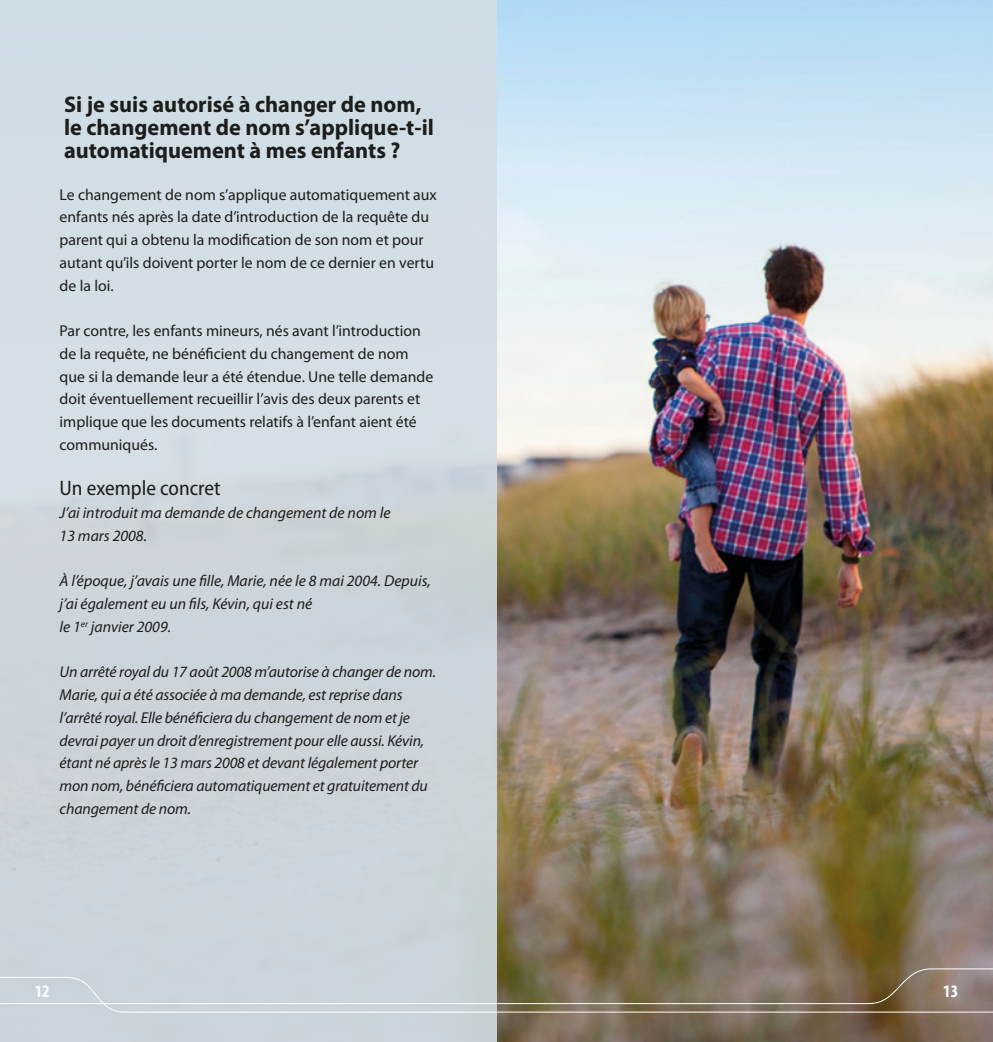
<style>
.page{position:relative;width:993px;height:1042px;background:#fff}
.page>*{position:absolute;margin:0;border:0;box-sizing:border-box;transform-origin:0 0}
.t1{font:700 22.75px/22.8px "Myriad Pro";color:#1d1d1b}
.t2{font:semi-condensed 21px "Myriad Pro";color:#1d1d1b}
.t3{font:700 condensed 17.5px "Myriad Pro";color:#fff}
.t4{font:italic 15.75px/22.8px "Myriad Pro";letter-spacing:-.01em;color:#1d1d1b}
.t5{font:15.75px/22.8px "Myriad Pro";color:#1d1d1b}
</style>
<div class="page">
<img style="left:496px;top:0;width:496px;height:1042px">
<div style="left:0;top:0;width:496px;height:1042px;background:#ced6dd"></div>
<svg style="left:0;top:968px;width:992px;height:45px"></svg>
<hr style="left:496px;top:1011px;width:496px;height:1px;background:#fff">
<h1 class="t1" style="left:64px;top:92px;width:371px">Si je suis autorisé à changer de nom, le changement de nom s’applique-t-il automatiquement à mes enfants ?</h1>
<p class="t5" style="left:60px;top:183px;width:378px">Le changement de nom s’applique automatiquement aux enfants nés après la date d’introduction de la requête du parent qui a obtenu la modification de son nom et pour autant qu’ils doivent porter le nom de ce dernier en vertu de la loi.</p>
<p class="t5" style="left:60px;top:319px;width:375px">Par contre, les enfants mineurs, nés avant l’introduction de la requête, ne bénéficient du changement de nom que si la demande leur a été étendue. Une telle demande doit éventuellement recueillir l’avis des deux parents et implique que les documents relatifs à l’enfant aient été communiqués.</p>
<h2 class="t2" style="left:60px;top:477px;width:162px">Un exemple concret</h2>
<p class="t4" style="left:60px;top:501px;width:332px">J’ai introduit ma demande de changement de nom le<br>13 mars 2008.</p>
<p class="t4" style="left:60px;top:569px;width:372px">À l’époque, j’avais une fille, Marie, née le 8 mai 2004. Depuis, j’ai également eu un fils, Kévin, qui est né<br>le 1<sup>er</sup> janvier 2009.</p>
<p class="t4" style="left:60px;top:660px;width:378px">Un arrêté royal du 17 août 2008 m’autorise à changer de nom.<br>Marie, qui a été associée à ma demande, est reprise dans l’arrêté royal. Elle bénéficiera du changement de nom et je devrai payer un droit d’enregistrement pour elle aussi. Kévin, étant né après le 13 mars 2008 et devant légalement porter mon nom, bénéficiera automatiquement et gratuitement du changement de nom.</p>
<p class="t3" style="left:35px;top:980px;width:16px">12</p>
<p class="t3" style="left:942px;top:980px;width:16px">13</p>
</div>
